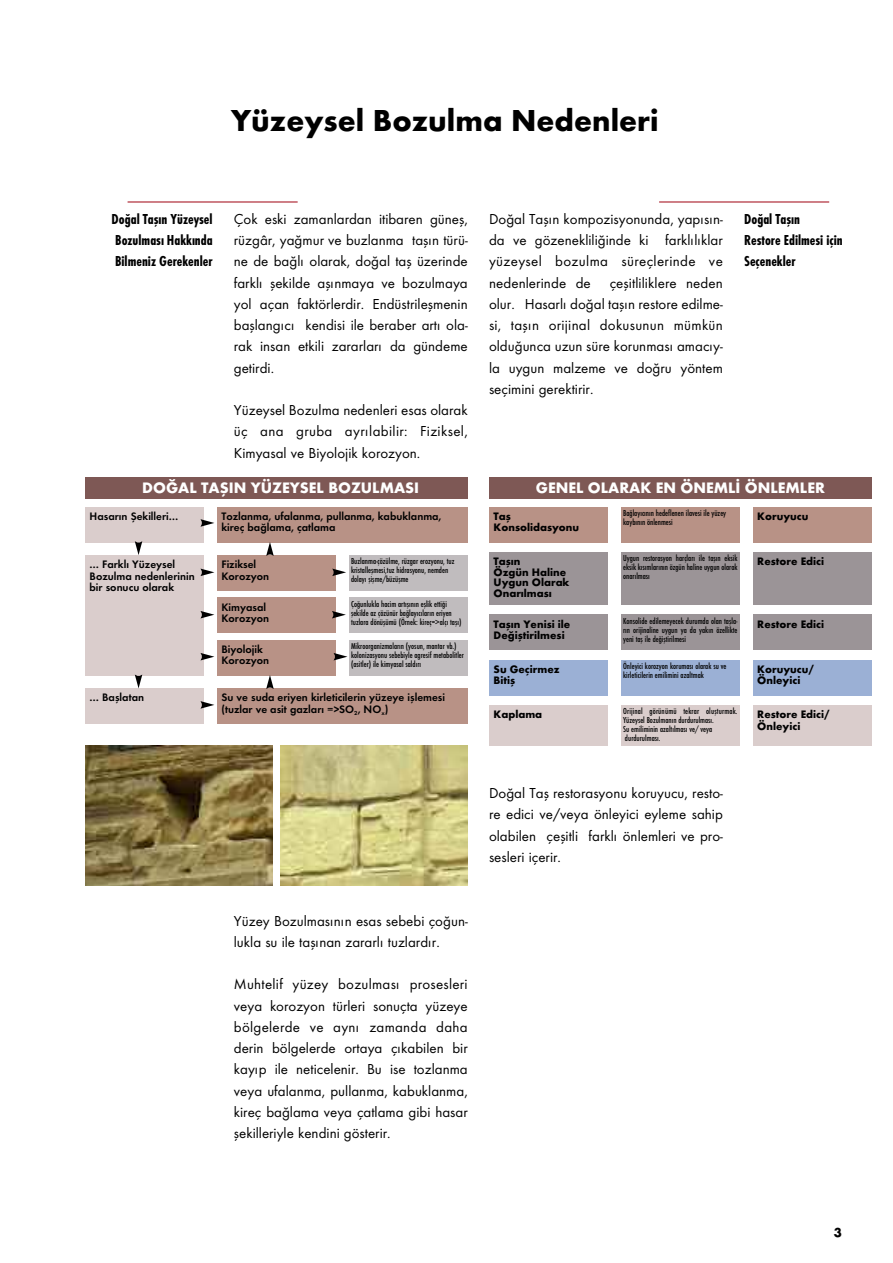
<style>
.page{position:relative;width:893px;height:1263px;background:#fff}
.page>*{position:absolute;margin:0;border:0;box-sizing:border-box;transform-origin:0 0}
.t1{font:700 31.5px "Futura TTU";color:#000}
.t2{font:700 15.75px "Futura TTU";color:#fff}
.t3{font:15px/21.3px "Futura TTU Boo";color:#000;text-align:justify}
.t4{font:15px/21.3px "Futura TTU Bol Con";color:#000;text-align:justify}
.t5{font:700 13.5px "Futura T";color:#000}
.t6{font:11.25px/11.2px "Futura TTU Dem";color:#000}
.t7{font:700 11.25px/11.2px "Futura TTU";color:#000}
.t8{font:9px/9px "Futura TTU Med Con";color:#000}
</style>
<div class="page">
<hr style="left:128px;top:202px;width:170px;height:1px;background:#9f0010">
<hr style="left:659px;top:202px;width:170px;height:1px;background:#9f0010">
<img style="left:85px;top:745px;width:187px;height:141px">
<img style="left:281px;top:745px;width:187px;height:141px">
<div style="left:217px;top:507px;width:251px;height:35px;background:#b89286"></div>
<div style="left:217px;top:688px;width:251px;height:36px;background:#b89286"></div>
<div style="left:217px;top:555px;width:119px;height:36px;background:#b89286"></div>
<div style="left:217px;top:598px;width:119px;height:35px;background:#b89286"></div>
<div style="left:217px;top:640px;width:119px;height:35px;background:#b89286"></div>
<div style="left:349px;top:555px;width:119px;height:36px;background:#c0bcbe"></div>
<div style="left:349px;top:598px;width:119px;height:35px;background:#c0bcbe"></div>
<div style="left:349px;top:640px;width:119px;height:35px;background:#c0bcbe"></div>
<div style="left:85px;top:507px;width:119px;height:35px;background:#dacdcc"></div>
<div style="left:85px;top:555px;width:119px;height:120px;background:#dacdcc"></div>
<div style="left:85px;top:688px;width:119px;height:36px;background:#dacdcc"></div>
<div style="left:85px;top:477px;width:383px;height:22px;background:#7e5855"></div>
<svg style="left:200px;top:519px;width:14px;height:8px"></svg>
<svg style="left:200px;top:569px;width:14px;height:7px"></svg>
<svg style="left:332px;top:569px;width:14px;height:7px"></svg>
<svg style="left:200px;top:611px;width:14px;height:7px"></svg>
<svg style="left:332px;top:611px;width:14px;height:7px"></svg>
<svg style="left:200px;top:653px;width:14px;height:7px"></svg>
<svg style="left:334px;top:653px;width:13px;height:7px"></svg>
<svg style="left:200px;top:701px;width:14px;height:8px"></svg>
<svg style="left:266px;top:542px;width:8px;height:14px"></svg>
<svg style="left:266px;top:675px;width:8px;height:14px"></svg>
<svg style="left:135px;top:675px;width:7px;height:13px"></svg>
<svg style="left:135px;top:541px;width:7px;height:14px"></svg>
<div style="left:621px;top:507px;width:119px;height:35px;background:#b89286"></div>
<div style="left:621px;top:552px;width:119px;height:53px;background:#9b9497"></div>
<div style="left:621px;top:615px;width:119px;height:35px;background:#9b9497"></div>
<div style="left:621px;top:660px;width:119px;height:36px;background:#9bb0d5"></div>
<div style="left:621px;top:705px;width:119px;height:41px;background:#dacdcc"></div>
<div style="left:753px;top:507px;width:119px;height:35px;background:#b89286"></div>
<div style="left:753px;top:552px;width:119px;height:53px;background:#9b9497"></div>
<div style="left:753px;top:615px;width:119px;height:35px;background:#9b9497"></div>
<div style="left:753px;top:660px;width:119px;height:36px;background:#9bb0d5"></div>
<div style="left:753px;top:705px;width:119px;height:41px;background:#dacdcc"></div>
<div style="left:489px;top:507px;width:119px;height:35px;background:#b89286"></div>
<div style="left:489px;top:552px;width:119px;height:53px;background:#9b9497"></div>
<div style="left:489px;top:615px;width:119px;height:35px;background:#9b9497"></div>
<div style="left:489px;top:660px;width:119px;height:36px;background:#9bb0d5"></div>
<div style="left:489px;top:705px;width:119px;height:41px;background:#dacdcc"></div>
<div style="left:489px;top:477px;width:383px;height:22px;background:#7e5855"></div>
<h1 class="t1" style="left:231px;top:102px;width:429px">Yüzeysel Bozulma Nedenleri</h1>
<p class="t3" style="left:234px;top:208px;width:235px">Çok eski zamanlardan itibaren güneş, rüzgâr, yağmur ve buzlanma taşın türü&shy;ne de bağlı olarak, doğal taş üzerinde farklı şekilde aşınmaya ve bozulmaya yol açan faktörlerdir. Endüstrileşmenin başlangıcı kendisi ile beraber artı ola&shy;rak insan etkili zararları da gündeme getirdi.</p>
<p class="t3" style="left:234px;top:399px;width:235px">Yüzeysel Bozulma nedenleri esas olarak üç ana gruba ayrılabilir: Fiziksel, Kimyasal ve Biyolojik korozyon.</p>
<p class="t3" style="left:489px;top:208px;width:235px">Doğal Taşın kompozisyonunda, yapısın&shy;da ve gözenekliliğinde ki farklılıklar yüzeysel bozulma süreçlerinde ve nedenlerinde de</p>
<p class="t4" style="left:112px;top:208px;width:103px">Doğal Taşın Yüzeysel Bozulması Hakkında Bilmeniz Gerekenler</p>
<p class="t4" style="left:744px;top:208px;width:100px;text-align:left">Doğal Taşın<br>Restore Edilmesi için<br>Seçenekler</p>
<p class="t3" style="left:489px;top:272px;width:235px;text-indent:121px">çeşitliliklere neden olur. Hasarlı doğal taşın restore edilme&shy;si, taşın orijinal dokusunun mümkün olduğunca uzun süre korunması amacıy&shy;la uygun malzeme ve doğru yöntem seçimini gerektirir.</p>
<p class="t2" style="left:142px;top:479px;width:279px">DOĞAL TAŞIN YÜZEYSEL BOZULMASI</p>
<p class="t6" style="left:90px;top:510px;width:90px">Hasarın Şekilleri…</p>
<p class="t6" style="left:90px;top:559px;width:107px">… Farklı Yüzeysel<br>Bozulma nedenlerinin bir sonucu olarak</p>
<p class="t6" style="left:90px;top:692px;width:56px">… Başlatan</p>
<p class="t6" style="left:221px;top:510px;width:221px">Tozlanma, ufalanma, pullanma, kabuklanma, kireç bağlama, çatlama</p>
<p class="t6" style="left:221px;top:559px;width:49px">Fiziksel<br>Korozyon</p>
<p class="t6" style="left:221px;top:601px;width:49px">Kimyasal<br>Korozyon</p>
<p class="t6" style="left:221px;top:643px;width:49px">Biyolojik<br>Korozyon</p>
<p class="t8" style="left:351px;top:557px;width:105px">Buzlanma-çözülme, rüzgar erozyonu, tuz kristalleşmesi,tuz hidrasyonu, nemden dolayı şişme/büzüşme</p>
<p class="t8" style="left:351px;top:599px;width:112px">Çoğunlukla hacim artışının eşlik ettiği şekilde az çözünür bağlayıcıların eriyen tuzlara dönüşümü (Örnek: kireç=&gt;alçı taşı)</p>
<p class="t8" style="left:351px;top:641px;width:114px">Mikroorganizmaların (yosun, mantar vb.) kolonizasyonu sebebiyle agresif metabolitler (asitler) ile kimyasal saldırı</p>
<p class="t6" style="left:221px;top:692px;width:225px">Su ve suda eriyen kirleticilerin yüzeye işlemesi (tuzlar ve asit gazları =&gt;SO<sub>2</sub>, NO<sub>x</sub>)</p>
<p class="t3" style="left:234px;top:910px;width:235px">Yüzey Bozulmasının esas sebebi çoğun&shy;lukla su ile taşınan zararlı tuzlardır.</p>
<p class="t3" style="left:234px;top:973px;width:235px">Muhtelif yüzey bozulması prosesleri veya korozyon türleri sonuçta yüzeye bölgelerde ve aynı zamanda daha derin bölgelerde ortaya çıkabilen bir kayıp ile neticelenir. Bu ise tozlanma veya ufalanma, pullanma, kabuklanma, kireç bağlama veya çatlama gibi hasar şekilleriyle kendini gösterir.</p>
<p class="t2" style="left:536px;top:479px;width:291px">GENEL OLARAK EN ÖNEMLİ ÖNLEMLER</p>
<p class="t7" style="left:494px;top:510px;width:87px">Taş<br>Konsolidasyonu</p>
<p class="t7" style="left:494px;top:556px;width:78px;line-height:10.6px">Taşın<br>Özgün Haline<br>Uygun Olarak<br>Onarılması</p>
<p class="t7" style="left:494px;top:618px;width:78px">Taşın Yenisi ile<br>Değiştirilmesi</p>
<p class="t7" style="left:494px;top:663px;width:68px">Su Geçirmez<br>Bitiş</p>
<p class="t7" style="left:494px;top:709px;width:50px">Kaplama</p>
<p class="t8" style="left:623px;top:508px;width:105px">Bağlayıcının hedeflenen ilavesi ile yüzey kaybının önlenmesi</p>
<p class="t8" style="left:623px;top:553px;width:116px;text-align:justify">Uygun restorasyon harçları ile taşın eksik eksik kısımlarının özgün haline uygun olarak onarılması</p>
<p class="t8" style="left:623px;top:616px;width:116px;text-align:justify">Konsolide edilemeyecek durumda olan taşla&shy;rın orijinaline uygun ya da yakın özellikte yeni taş ile değiştirilmesi</p>
<p class="t8" style="left:623px;top:661px;width:105px">Önleyici korozyon koruması olarak su ve kirleticilerin emilimini azaltmak</p>
<p class="t8" style="left:623px;top:707px;width:116px">Orijinal görünümü tekrar oluşturmak.<br>Yüzeysel Bozulmanın durdurulması.<br>Su emiliminin azaltılması ve/ veya durdurulması.</p>
<p class="t3" style="left:489px;top:782px;width:235px">Doğal Taş restorasyonu koruyucu, resto&shy;re edici ve/veya önleyici eyleme sahip olabilen çeşitli farklı önlemleri ve pro&shy;sesleri içerir.</p>
<p class="t7" style="left:757px;top:510px;width:53px">Koruyucu</p>
<p class="t7" style="left:757px;top:556px;width:68px">Restore Edici</p>
<p class="t7" style="left:757px;top:618px;width:68px">Restore Edici</p>
<p class="t7" style="left:757px;top:663px;width:58px">Koruyucu/<br>Önleyici</p>
<p class="t7" style="left:757px;top:709px;width:74px">Restore Edici/<br>Önleyici</p>
<p class="t5" style="left:834px;top:1225px;width:10px">3</p>
</div>
